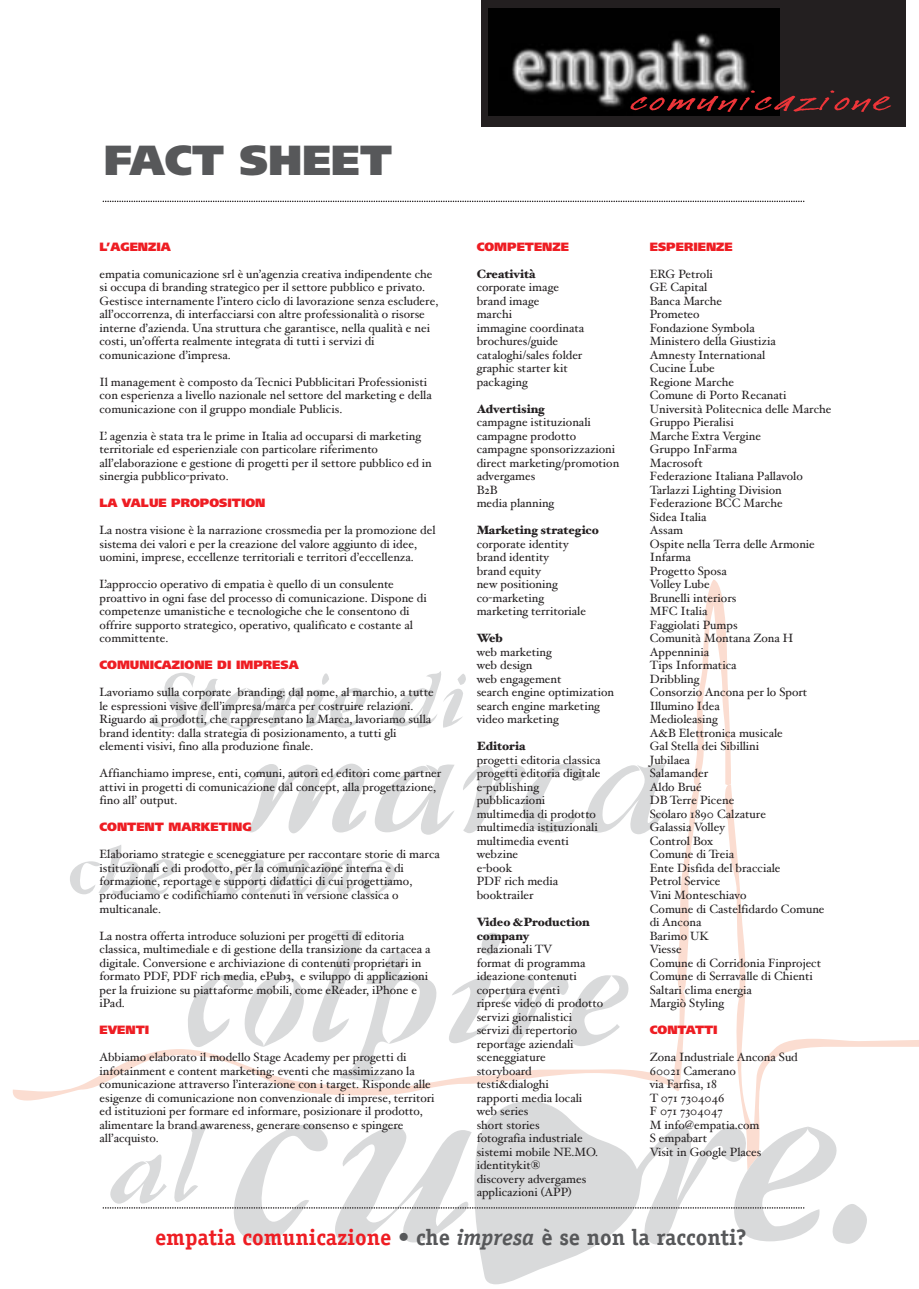
<style>
.page{position:relative;width:919px;height:1289px;background:#fff}
.page>*{position:absolute;margin:0;border:0;box-sizing:border-box;transform-origin:0 0}
.t1{font:900 42px "Frutiger";color:#57585a}
.t2{font:700 22.5px "Officina Serif";color:#57585a}
.t3{font:12px/13.5px "Hoefler Text";color:#231f20}
.t4{font:900 12px "Frutiger";color:#ee1d23}
.t5{font:900 12px/13.5px "Hoefler Text";color:#231f20}
.s1{color:#ee1d23}
.s2{font-style:italic}
</style>
<div class="page">
<div style="left:481px;top:0;width:425px;height:127px;background:#231f20"></div>
<svg style="left:13px;top:1089px;width:57px;height:11px"></svg>
<svg style="left:479px;top:1244px;width:178px;height:40px"></svg>
<svg style="left:103px;top:201px;width:701px;height:1px"></svg>
<svg style="left:70px;top:579px;width:848px;height:665px"></svg>
<img style="left:489px;top:8px;width:291px;height:107px">
<svg style="left:630px;top:90px;width:261px;height:22px"></svg>
<h1 class="t1" style="left:104px;top:135px;width:289px">FACT SHEET</h1>
<p class="t4" style="left:99px;top:239px;width:73px">L’AGENZIA</p>
<p class="t3" style="left:99px;top:267px;width:340px">empatia comunicazione srl è un’agenzia creativa indipendente che si occupa di branding strategico per il settore pubblico e privato.<br>Gestisce internamente l’intero ciclo di lavorazione senza escludere, all’occorrenza, di interfacciarsi con altre professionalità o risorse interne d’azienda. Una struttura che garantisce, nella qualità e nei costi, un’offerta realmente integrata di tutti i servizi di comunicazione d’impresa.</p>
<p class="t3" style="left:99px;top:375px;width:334px">Il management è composto da Tecnici Pubblicitari Professionisti con esperienza a livello nazionale nel settore del marketing e della comunicazione con il gruppo mondiale Publicis.</p>
<p class="t3" style="left:99px;top:429px;width:334px">L’ agenzia è stata tra le prime in Italia ad occuparsi di marketing territoriale ed esperienziale con particolare riferimento all’elaborazione e gestione di progetti per il settore pubblico ed in sinergia pubblico-privato.</p>
<p class="t4" style="left:99px;top:496px;width:167px">LA VALUE PROPOSITION</p>
<p class="t3" style="left:99px;top:523px;width:337px">La nostra visione è la narrazione crossmedia per la promozione del sistema dei valori e per la creazione del valore aggiunto di idee, uomini, imprese, eccellenze territoriali e territori d’eccellenza.</p>
<p class="t3" style="left:99px;top:577px;width:329px">L’approccio operativo di empatia è quello di un consulente proattivo in ogni fase del processo di comunicazione. Dispone di competenze umanistiche e tecnologiche che le consentono di offrire supporto strategico, operativo, qualificato e costante al committente.</p>
<p class="t4" style="left:99px;top:658px;width:201px">COMUNICAZIONE DI IMPRESA</p>
<p class="t3" style="left:99px;top:685px;width:335px">Lavoriamo sulla corporate branding: dal nome, al marchio, a tutte le espressioni visive dell’impresa/marca per costruire relazioni.<br>Riguardo ai prodotti, che rappresentano la Marca, lavoriamo sulla brand identity: dalla strategia di posizionamento, a tutti gli elementi visivi, fino alla produzione finale.</p>
<p class="t3" style="left:99px;top:766px;width:343px">Affianchiamo imprese, enti, comuni, autori ed editori come partner attivi in progetti di comunicazione dal concept, alla progettazione, fino all’ output.</p>
<p class="t4" style="left:99px;top:820px;width:154px">CONTENT MARKETING</p>
<p class="t3" style="left:99px;top:847px;width:342px">Elaboriamo strategie e sceneggiature per raccontare storie di marca istituzionali e di prodotto, per la comunicazione interna e di formazione, reportage e supporti didattici di cui progettiamo, produciamo e codifichiamo contenuti in versione classica o multicanale.</p>
<p class="t3" style="left:99px;top:928px;width:332px">La nostra offerta introduce soluzioni per progetti di editoria classica, multimediale e di gestione della transizione da cartacea a digitale. Conversione e archiviazione di contenuti proprietari in formato PDF, PDF rich media, ePub3, e sviluppo di applicazioni per la fruizione su piattaforme mobili, come eReader, iPhone e iPad.</p>
<p class="t4" style="left:99px;top:1022px;width:51px">EVENTI</p>
<p class="t3" style="left:99px;top:1050px;width:336px">Abbiamo elaborato il modello Stage Academy per progetti di infotainment e content marketing: eventi che massimizzano la comunicazione attraverso l’interazione con i target. Risponde alle esigenze di comunicazione non convenzionale di imprese, territori ed istituzioni per formare ed informare, posizionare il prodotto, alimentare la brand awareness, generare consenso e spingere all’acquisto.</p>
<p class="t4" style="left:476px;top:239px;width:94px">COMPETENZE</p>
<p class="t5" style="left:476px;top:267px;width:60px">Creatività</p>
<p class="t3" style="left:476px;top:280px;width:109px">corporate image brand image<br>marchi<br>immagine coordinata brochures/guide cataloghi/sales folder graphic starter kit packaging</p>
<p class="t5" style="left:476px;top:402px;width:70px">Advertising</p>
<p class="t3" style="left:476px;top:415px;width:144px">campagne istituzionali campagne prodotto campagne sponsorizzazioni direct marketing/promotion advergames<br>B2B<br>media planning</p>
<p class="t5" style="left:476px;top:523px;width:124px">Marketing strategico</p>
<p class="t3" style="left:476px;top:537px;width:111px">corporate identity brand identity<br>brand equity<br>new positioning co-marketing marketing territoriale</p>
<p class="t5" style="left:476px;top:631px;width:28px">Web</p>
<p class="t3" style="left:476px;top:645px;width:139px">web marketing<br>web design<br>web engagement<br>search engine optimization search engine marketing video marketing</p>
<p class="t5" style="left:476px;top:739px;width:50px">Editoria</p>
<p class="t3" style="left:476px;top:753px;width:125px">progetti editoria classica progetti editoria digitale e-publishing pubblicazioni multimedia di prodotto multimedia istituzionali multimedia eventi webzine<br>e-book<br>PDF rich media booktrailer</p>
<p class="t5" style="left:476px;top:915px;width:114px">Video &amp;Production company</p>
<p class="t3" style="left:476px;top:942px;width:128px">redazionali TV<br>format di programma ideazione contenuti copertura eventi<br>riprese video di prodotto servizi giornalistici servizi di repertorio reportage aziendali sceneggiature storyboard testi&amp;dialoghi<br>rapporti media locali web series<br>short stories<br>fotografia industriale sistemi mobile NE.MO. identitykit®<br>discovery advergames applicazioni (APP)</p>
<p class="t4" style="left:649px;top:239px;width:84px">ESPERIENZE</p>
<p class="t3" style="left:649px;top:267px;width:183px">ERG Petroli<br>GE Capital<br>Banca Marche<br>Prometeo<br>Fondazione Symbola<br>Ministero della Giustizia<br>Amnesty International<br>Cucine Lube<br>Regione Marche<br>Comune di Porto Recanati<br>Università Politecnica delle Marche<br>Gruppo Pieralisi<br>Marche Extra Vergine<br>Gruppo InFarma<br>Macrosoft<br>Federazione Italiana Pallavolo<br>Tarlazzi Lighting Division<br>Federazione BCC Marche<br>Sidea Italia<br>Assam<br>Ospite nella Terra delle Armonie<br>Infarma<br>Progetto Sposa<br>Volley Lube<br>Brunelli interiors<br>MFC Italia<br>Faggiolati Pumps<br>Comunità Montana Zona H<br>Appenninia<br>Tips Informatica<br>Dribbling<br>Consorzio Ancona per lo Sport<br>Illumino Idea<br>Medioleasing<br>A&amp;B Elettronica musicale<br>Gal Stella dei Sibillini<br>Jubilaea<br>Salamander<br>Aldo Brué<br>DB Terre Picene<br>Scolaro 1890 Calzature<br>Galassia Volley<br>Control Box<br>Comune di Treia<br>Ente Disfida del bracciale<br>Petrol Service<br>Vini Monteschiavo<br>Comune di Castelfidardo Comune di Ancona<br>Barimo UK<br>Viesse<br>Comune di Corridonia Finproject<br>Comune di Serravalle di Chienti<br>Saltari clima energia<br>Margiò Styling</p>
<p class="t4" style="left:649px;top:1022px;width:69px">CONTATTI</p>
<p class="t3" style="left:649px;top:1050px;width:149px">Zona Industriale Ancona Sud<br>60021 Camerano<br>via Farfisa, 18<br>T 071 7304046<br>F 071 7304047<br>M info@empatia.com<br>S empabart<br>Visit in Google Places</p>
<h2 class="t2" style="left:155px;top:1223px;width:593px"><span class="s1">empatia comunicazione</span> • che <span class="s2">impresa</span> è se non la racconti?</h2>
</div>
